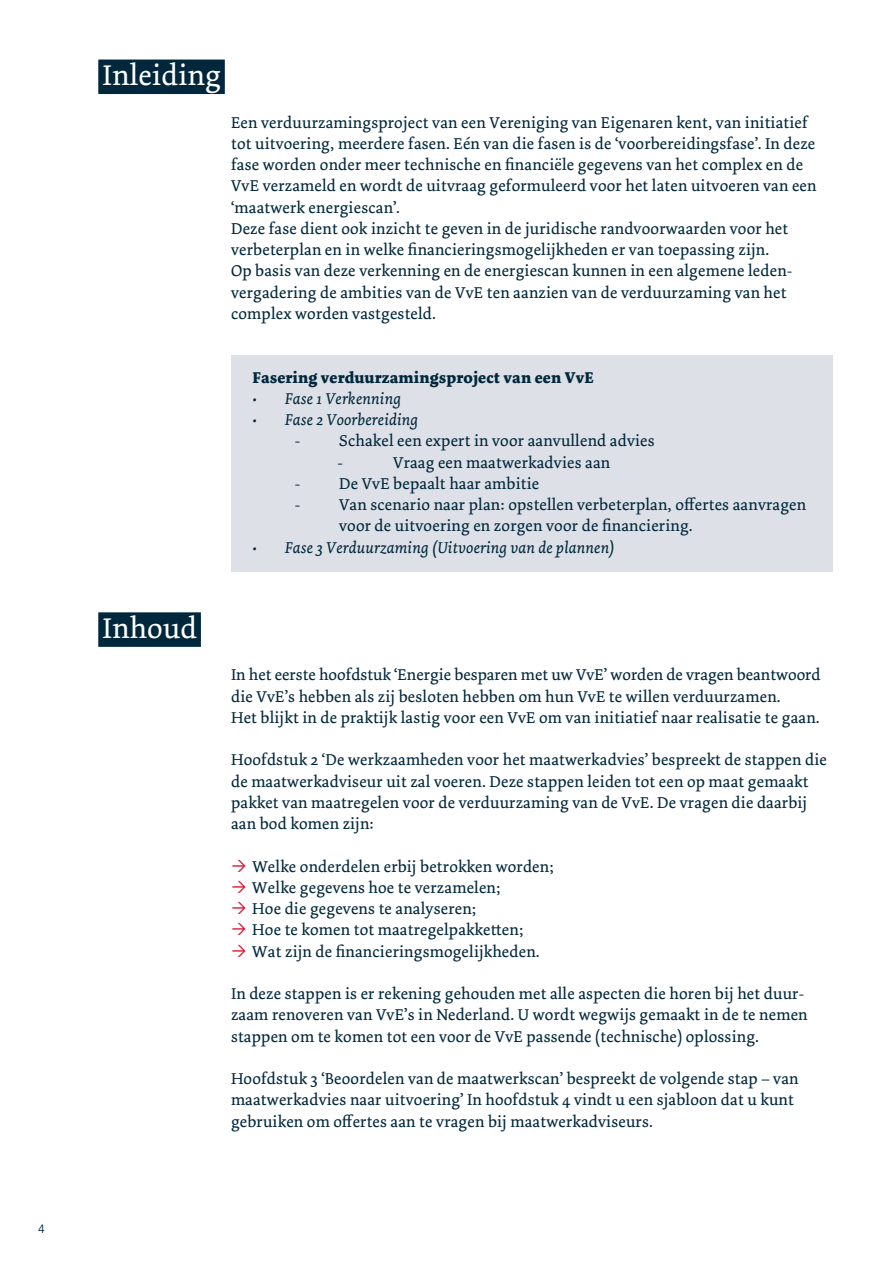
<style>
.page{position:relative;width:893px;height:1263px;background:#fff}
.page>*{position:absolute;margin:0;border:0;box-sizing:border-box;transform-origin:0 0}
.t1{font:30px "Dolly Pro";letter-spacing:.01em;color:#fff}
.t2{font:16.5px/21.3px "Dolly Pro";letter-spacing:.01em;color:#00273c}
.t3{font:italic 16.5px "Dolly Pro";letter-spacing:.01em;color:#00273c}
.t4{font:700 16.5px "Dolly Pro";letter-spacing:.01em;color:#00273c}
.t5{font:12px "Avenir";color:#00273c}
</style>
<div class="page">
<div style="left:231px;top:356px;width:601px;height:46px;background:#dee0e7"></div>
<div style="left:231px;top:398px;width:601px;height:46px;background:#dee0e7"></div>
<div style="left:231px;top:441px;width:601px;height:46px;background:#dee0e7"></div>
<div style="left:231px;top:483px;width:601px;height:68px;background:#dee0e7"></div>
<div style="left:231px;top:526px;width:601px;height:46px;background:#dee0e7"></div>
<div style="left:98px;top:612px;width:103px;height:35px;background:#00273c"></div>
<div style="left:98px;top:60px;width:127px;height:34px;background:#00273c"></div>
<p class="t5" style="left:38px;top:1222px;width:8px">4</p>
<h1 class="t1" style="left:103px;top:56px;width:120px">Inleiding</h1>
<p class="t2" style="left:231px;top:112px;width:587px">Een verduurzamingsproject van een Vereniging van Eigenaren kent, van initiatief tot uitvoering, meerdere fasen. Eén van die fasen is de ‘voorbereidingsfase’. In deze fase worden onder meer technische en financiële gegevens van het complex en de VvE verzameld en wordt de uitvraag geformuleerd voor het laten uitvoeren van een ‘maatwerk energiescan’.<br>Deze fase dient ook inzicht te geven in de juridische randvoorwaarden voor het verbeterplan en in welke financieringsmogelijkheden er van toepassing zijn.<br>Op basis van deze verkenning en de energiescan kunnen in een algemene leden&shy;vergadering de ambities van de VvE ten aanzien van de verduurzaming van het complex worden vastgesteld.</p>
<p class="t4" style="left:252px;top:366px;width:343px">Fasering verduurzamingsproject van een VvE</p>
<p class="t3" style="left:252px;top:388px;width:150px">• Fase 1 Verkenning</p>
<p class="t3" style="left:252px;top:409px;width:167px">• Fase 2 Voorbereiding</p>
<p class="t2" style="left:337px;top:430px;width:319px;text-indent:-43px">- Schakel een expert in voor aanvullend advies -</p>
<p class="t2" style="left:393px;top:452px;width:219px">Vraag een maatwerkadvies aan</p>
<p class="t2" style="left:295px;top:473px;width:246px">- De VvE bepaalt haar ambitie</p>
<p class="t2" style="left:339px;top:494px;width:469px;text-indent:-44px">- Van scenario naar plan: opstellen verbeterplan, offertes aanvragen voor de uitvoering en zorgen voor de financiering.</p>
<p class="t3" style="left:252px;top:537px;width:364px">• Fase 3 Verduurzaming (Uitvoering van de plannen)</p>
<h1 class="t1" style="left:103px;top:609px;width:96px">Inhoud</h1>
<p class="t2" style="left:231px;top:664px;width:591px">In het eerste hoofdstuk ‘Energie besparen met uw VvE’ worden de vragen beantwoord die VvE’s hebben als zij besloten hebben om hun VvE te willen verduurzamen.<br>Het blijkt in de praktijk lastig voor een VvE om van initiatief naar realisatie te gaan.</p>
<p class="t2" style="left:231px;top:749px;width:597px">Hoofdstuk 2 ‘De werkzaamheden voor het maatwerkadvies’ bespreekt de stappen die de maatwerkadviseur uit zal voeren. Deze stappen leiden tot een op maat gemaakt pakket van maatregelen voor de verduurzaming van de VvE. De vragen die daarbij aan bod komen zijn:</p>
<p class="t2" style="left:252px;top:855px;width:303px">Welke onderdelen erbij betrokken worden; Welke gegevens hoe te verzamelen;<br>Hoe die gegevens te analyseren;<br>Hoe te komen tot maatregelpakketten; Wat zijn de financieringsmogelijkheden.</p>
<p class="t2" style="left:231px;top:983px;width:578px">In deze stappen is er rekening gehouden met alle aspecten die horen bij het duur&shy;zaam renoveren van VvE’s in Nederland. U wordt wegwijs gemaakt in de te nemen stappen om te komen tot een voor de VvE passende (technische) oplossing.</p>
<p class="t2" style="left:231px;top:1068px;width:569px">Hoofdstuk 3 ‘Beoordelen van de maatwerkscan’ bespreekt de volgende stap – van maatwerkadvies naar uitvoering’ In hoofdstuk 4 vindt u een sjabloon dat u kunt gebruiken om offertes aan te vragen bij maatwerkadviseurs.</p>
</div>
